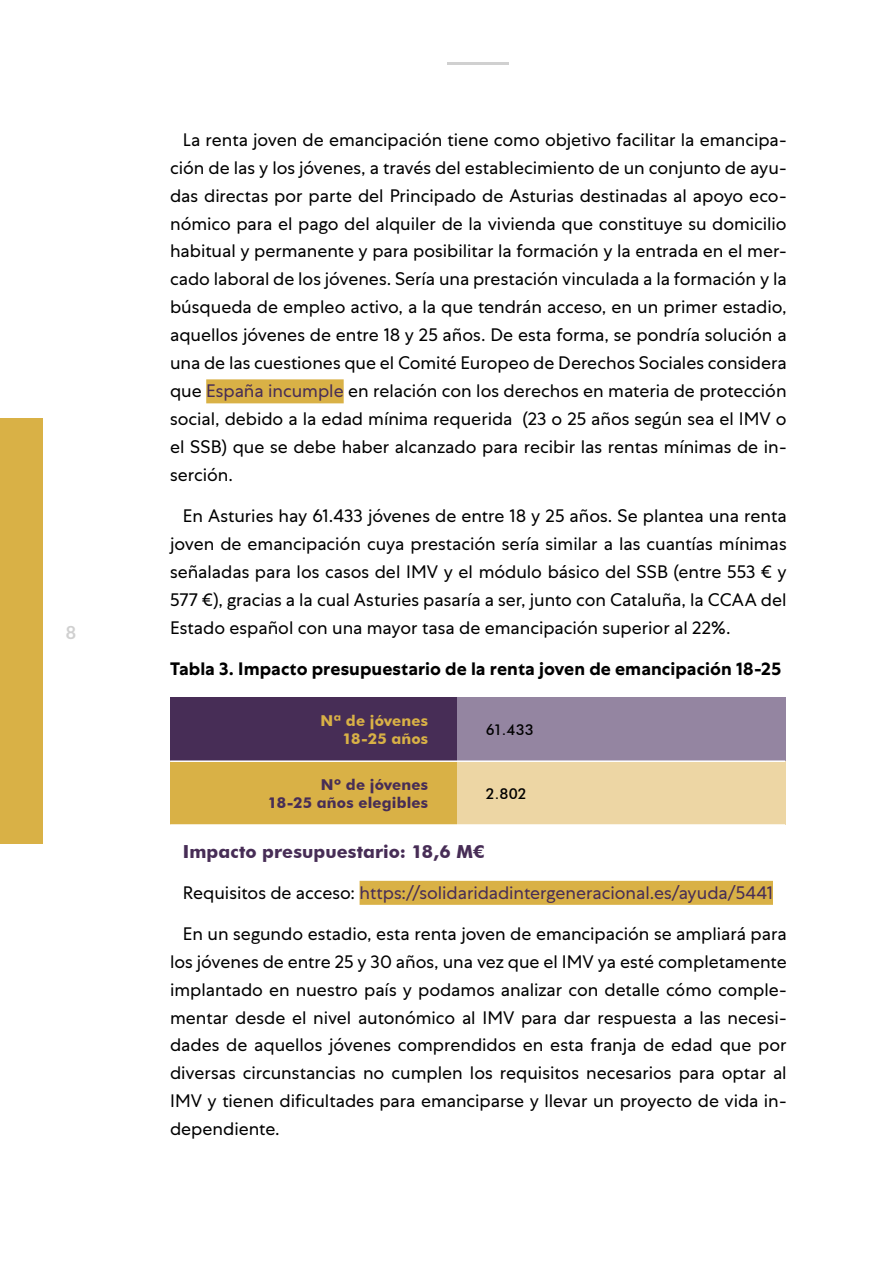
<style>
.page{position:relative;width:893px;height:1263px;background:#fff}
.page>*{position:absolute;margin:0;border:0;box-sizing:border-box;transform-origin:0 0}
.t1{font:18px/27.9px "Centra No 1";letter-spacing:-.005em;color:#000;text-align:justify}
.t2{font:18px "Centra No 1";letter-spacing:-.005em;color:#472d56}
.t3{font:700 18px "Centra No 1";letter-spacing:.005em;color:#000}
.t4{font:700 18px "Futura BT";letter-spacing:.005em;color:#472d56}
.t5{font:700 18px "Aleo";color:#d0d0d0}
.t6{font:700 15px/18px "Futura BT";letter-spacing:.01em;color:#472d56;text-align:right}
.t7{font:700 15px/18px "Futura BT";letter-spacing:.01em;color:#d9b146;text-align:right}
.t8{font:500 15px "Futura BT";letter-spacing:.01em;color:#000}
.s1{color:#472d56}
.s2{color:#000}
</style>
<div class="page">
<hr style="left:448px;top:62px;width:61px;height:3px;background:#d0d0d0">
<div style="left:0;top:419px;width:43px;height:425px;background:#d9b146"></div>
<div style="left:206px;top:379px;width:138px;height:24px;background:#d9b146"></div>
<div style="left:360px;top:881px;width:413px;height:24px;background:#d9b146"></div>
<div style="left:170px;top:697px;width:287px;height:64px;background:#472d56"></div>
<div style="left:457px;top:697px;width:328px;height:64px;background:#9485a1"></div>
<div style="left:170px;top:761px;width:287px;height:64px;background:#d9b146"></div>
<div style="left:457px;top:761px;width:328px;height:64px;background:#edd6a4"></div>
<hr style="left:170px;top:760px;width:287px;height:2px;background:#fff">
<hr style="left:457px;top:760px;width:328px;height:2px;background:#fff">
<hr style="left:170px;top:824px;width:287px;height:2px;background:#fff">
<hr style="left:457px;top:824px;width:328px;height:2px;background:#fff">
<p class="t5" style="left:66px;top:622px;width:11px">8</p>
<p class="t1" style="left:170px;top:125px;width:618px;text-indent:13px">La renta joven de emancipación tiene como objetivo facilitar la emancipa&shy;ción de las y los jóvenes, a través del establecimiento de un conjunto de ayu&shy;das directas por parte del Principado de Asturias destinadas al apoyo eco&shy;nómico para el pago del alquiler de la vivienda que constituye su domicilio habitual y permanente y para posibilitar la formación y la entrada en el mer&shy;cado laboral de los jóvenes. Sería una prestación vinculada a la formación y la búsqueda de empleo activo, a la que tendrán acceso, en un primer estadio, aquellos jóvenes de entre 18 y 25 años. De esta forma, se pondría solución a una de las cuestiones que el Comité Europeo de Derechos Sociales considera que <span class="s1">España incumple</span> en relación con los derechos en materia de protección social, debido a la edad mínima requerida (23 o 25 años según sea el IMV o el SSB) que se debe haber alcanzado para recibir las rentas mínimas de in&shy;serción.</p>
<p class="t1" style="left:170px;top:502px;width:618px;text-indent:13px">En Asturies hay 61.433 jóvenes de entre 18 y 25 años. Se plantea una renta joven de emancipación cuya prestación sería similar a las cuantías mínimas señaladas para los casos del IMV y el módulo básico del SSB (entre 553 € y 577 €), gracias a la cual Asturies pasaría a ser, junto con Cataluña, la CCAA del Estado español con una mayor tasa de emancipación superior al 22%.</p>
<p class="t3" style="left:170px;top:658px;width:612px">Tabla 3. Impacto presupuestario de la renta joven de emancipación 18-25</p>
<p class="t7" style="left:321px;top:711px;width:109px">Nª de jóvenes<br>18-25 años</p>
<p class="t8" style="left:486px;top:720px;width:50px">61.433</p>
<p class="t6" style="left:268px;top:775px;width:162px">Nº de jóvenes<br>18-25 años elegibles</p>
<p class="t8" style="left:486px;top:784px;width:43px">2.802</p>
<p class="t4" style="left:183px;top:841px;width:303px">Impacto presupuestario: 18,6 M€</p>
<p class="t2" style="left:183px;top:882px;width:592px"><span class="s2">Requisitos de acceso:</span> https://solidaridadintergeneracional.es/ayuda/5441</p>
<p class="t1" style="left:170px;top:919px;width:618px;text-indent:13px">En un segundo estadio, esta renta joven de emancipación se ampliará para los jóvenes de entre 25 y 30 años, una vez que el IMV ya esté completamente implantado en nuestro país y podamos analizar con detalle cómo comple&shy;mentar desde el nivel autonómico al IMV para dar respuesta a las necesi&shy;dades de aquellos jóvenes comprendidos en esta franja de edad que por diversas circunstancias no cumplen los requisitos necesarios para optar al IMV y tienen dificultades para emanciparse y llevar un proyecto de vida in&shy;dependiente.</p>
</div>
